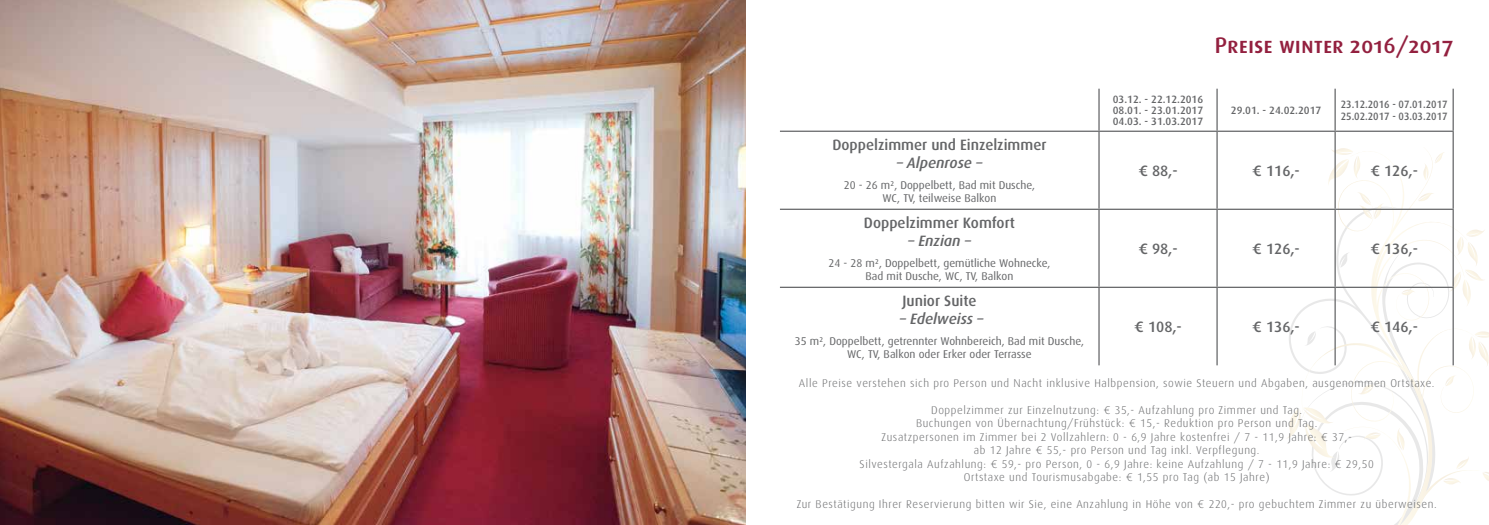
<style>
.page{position:relative;width:1489px;height:525px;background:#fff}
.page>*{position:absolute;margin:0;border:0;box-sizing:border-box;transform-origin:0 0}
.t1{font:22.5px "Dax Medium Caps";color:#93203f}
.t2{font:500 15px "Dax";color:#646567}
.t3{font:italic 500 15px "Dax";color:#646567}
.t4{font:300 11.25px/13.5px "Dax";letter-spacing:.05em;color:#646567;text-align:center}
.t5{font:11.25px/13.5px "Dax";color:#646567;text-align:center}
.t6{font:500 10.62px/11.2px "Dax";color:#646567;text-align:justify}
.t7{font:500 10.62px/11.2px "Dax";color:#646567;scale:.94 1}
.s1{font-family:"Dax Medium Caps Exp";font-weight:400}
.s2{font-family:"Dax Light Caps Exp";font-weight:400}
</style>
<div class="page">
<svg style="left:1300px;top:147px;width:174px;height:377px"></svg>
<svg style="left:1467px;top:331px;width:21px;height:36px"></svg>
<svg style="left:1325px;top:148px;width:35px;height:38px"></svg>
<svg style="left:1448px;top:228px;width:37px;height:78px"></svg>
<svg style="left:1287px;top:407px;width:54px;height:64px"></svg>
<svg style="left:1356px;top:192px;width:27px;height:27px"></svg>
<svg style="left:1394px;top:427px;width:11px;height:23px"></svg>
<svg style="left:1455px;top:455px;width:14px;height:14px"></svg>
<svg style="left:1442px;top:478px;width:18px;height:7px"></svg>
<svg style="left:1483px;top:472px;width:5px;height:9px"></svg>
<svg style="left:1401px;top:289px;width:14px;height:7px"></svg>
<svg style="left:1444px;top:375px;width:12px;height:11px"></svg>
<svg style="left:1357px;top:384px;width:16px;height:12px"></svg>
<svg style="left:1363px;top:432px;width:17px;height:8px"></svg>
<svg style="left:1417px;top:192px;width:17px;height:10px"></svg>
<svg style="left:1422px;top:152px;width:23px;height:28px"></svg>
<img style="left:0;top:0;width:745px;height:524px">
<hr style="left:1098px;top:89px;width:1px;height:41px;background:#646567">
<hr style="left:1216px;top:89px;width:1px;height:41px;background:#646567">
<hr style="left:1334px;top:89px;width:1px;height:41px;background:#646567">
<hr style="left:1452px;top:89px;width:1px;height:41px;background:#646567">
<hr style="left:780px;top:130px;width:318px;height:2px;background:#646567">
<hr style="left:1098px;top:130px;width:118px;height:2px;background:#646567">
<hr style="left:1098px;top:132px;width:1px;height:76px;background:#646567">
<hr style="left:1216px;top:130px;width:118px;height:2px;background:#646567">
<hr style="left:1216px;top:132px;width:1px;height:76px;background:#646567">
<hr style="left:1334px;top:130px;width:119px;height:2px;background:#646567">
<hr style="left:1334px;top:132px;width:1px;height:76px;background:#646567">
<hr style="left:1452px;top:132px;width:1px;height:76px;background:#646567">
<hr style="left:780px;top:208px;width:318px;height:2px;background:#646567">
<hr style="left:1098px;top:208px;width:118px;height:2px;background:#646567">
<hr style="left:1098px;top:210px;width:1px;height:76px;background:#646567">
<hr style="left:1216px;top:208px;width:118px;height:2px;background:#646567">
<hr style="left:1216px;top:210px;width:1px;height:76px;background:#646567">
<hr style="left:1334px;top:208px;width:119px;height:2px;background:#646567">
<hr style="left:1334px;top:210px;width:1px;height:76px;background:#646567">
<hr style="left:1452px;top:210px;width:1px;height:76px;background:#646567">
<hr style="left:780px;top:286px;width:318px;height:2px;background:#646567">
<hr style="left:1098px;top:286px;width:118px;height:2px;background:#646567">
<hr style="left:1098px;top:288px;width:1px;height:77px;background:#646567">
<hr style="left:1216px;top:286px;width:118px;height:2px;background:#646567">
<hr style="left:1216px;top:288px;width:1px;height:77px;background:#646567">
<hr style="left:1334px;top:286px;width:119px;height:2px;background:#646567">
<hr style="left:1334px;top:288px;width:1px;height:77px;background:#646567">
<hr style="left:1452px;top:288px;width:1px;height:77px;background:#646567">
<h1 class="t1" style="left:1214px;top:32px;width:240px">Preise winter 2016/2017</h1>
<h2 class="t2" style="left:832px;top:136px;width:216px">Doppelzimmer und Einzelzimmer</h2>
<h2 class="t3" style="left:896px;top:154px;width:87px">– Alpenrose –</h2>
<p class="t5" style="left:843px;top:178px;width:193px">20 - 26 m², Doppelbett, Bad mit Dusche,<br>WC, TV, teilweise Balkon</p>
<h2 class="t2" style="left:863px;top:214px;width:152px">Doppelzimmer Komfort</h2>
<h2 class="t3" style="left:908px;top:232px;width:64px">– Enzian –</h2>
<p class="t5" style="left:828px;top:256px;width:223px">24 - 28 m², Doppelbett, gemütliche Wohnecke,<br>Bad mit Dusche, WC, TV, Balkon</p>
<h2 class="t2" style="left:902px;top:292px;width:76px">Junior Suite</h2>
<h2 class="t3" style="left:899px;top:310px;width:85px">– Edelweiss –</h2>
<p class="t5" style="left:794px;top:334px;width:291px">35 m², Doppelbett, getrennter Wohnbereich, Bad mit Dusche,<br>WC, TV, Balkon oder Erker oder Terrasse</p>
<p class="t6" style="left:1112px;top:93px;width:92px">03.12. - 22.12.2016<br>08.01. - 23.01.2017<br>04.03. - 31.03.2017</p>
<p class="t6" style="left:1230px;top:105px;width:92px">29.01. - 24.02.2017</p>
<p class="t7" style="left:1340px;top:99px;width:115px">23.12.2016 - 07.01.2017<br>25.02.2017 - 03.03.2017</p>
<h2 class="t2" style="left:1138px;top:162px;width:41px"><span class="s1">€</span> 88,-</h2>
<h2 class="t2" style="left:1252px;top:162px;width:49px"><span class="s1">€</span> 116,-</h2>
<h2 class="t2" style="left:1370px;top:162px;width:49px"><span class="s1">€</span> 126,-</h2>
<h2 class="t2" style="left:1138px;top:240px;width:41px"><span class="s1">€</span> 98,-</h2>
<h2 class="t2" style="left:1252px;top:240px;width:49px"><span class="s1">€</span> 126,-</h2>
<h2 class="t2" style="left:1370px;top:240px;width:49px"><span class="s1">€</span> 136,-</h2>
<h2 class="t2" style="left:1134px;top:318px;width:49px"><span class="s1">€</span> 108,-</h2>
<h2 class="t2" style="left:1252px;top:318px;width:49px"><span class="s1">€</span> 136,-</h2>
<h2 class="t2" style="left:1370px;top:318px;width:49px"><span class="s1">€</span> 146,-</h2>
<p class="t4" style="left:799px;top:376px;width:637px">Alle Preise verstehen sich pro Person und Nacht inklusive Halbpension, sowie Steuern und Abgaben, ausgenommen Ortstaxe.</p>
<p class="t4" style="left:859px;top:403px;width:515px">Doppelzimmer zur Einzelnutzung: <span class="s2">€</span> 35,- Aufzahlung pro Zimmer und Tag.<br>Buchungen von Übernachtung/Frühstück: <span class="s2">€</span> 15,- Reduktion pro Person und Tag.<br>Zusatzpersonen im Zimmer bei 2 Vollzahlern: 0 - 6,9 Jahre kostenfrei / 7 - 11,9 Jahre: <span class="s2">€</span> 37,-<br>ab 12 Jahre <span class="s2">€</span> 55,- pro Person und Tag inkl. Verpflegung.<br>Silvestergala Aufzahlung: <span class="s2">€</span> 59,- pro Person, 0 - 6,9 Jahre: keine Aufzahlung / 7 - 11,9 Jahre: <span class="s2">€</span> 29,50<br>Ortstaxe und Tourismusabgabe: <span class="s2">€</span> 1,55 pro Tag (ab 15 Jahre)</p>
<p class="t4" style="left:796px;top:497px;width:641px">Zur Bestätigung Ihrer Reservierung bitten wir Sie, eine Anzahlung in Höhe von <span class="s2">€</span> 220,- pro gebuchtem Zimmer zu überweisen.</p>
</div>
